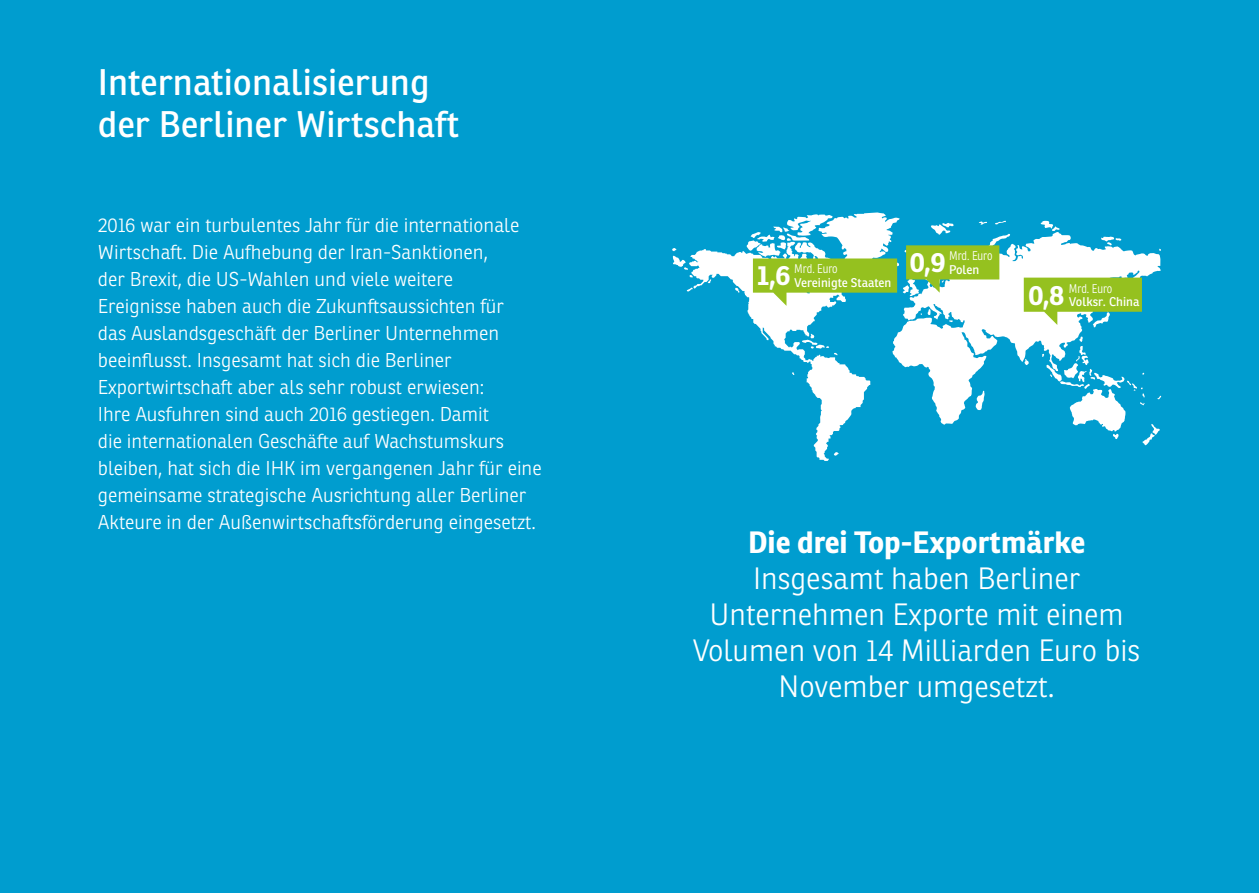
<style>
.page{position:relative;width:1259px;height:893px;background:#fff}
.page>*{position:absolute;margin:0;border:0;box-sizing:border-box;transform-origin:0 0}
.Kapitelheadline_24_2{font:36px/42px "Ronnia";color:#fff}
.Tabellen-Kopfzeile{font:300 30px/36px "Ronnia";color:#fff;text-align:center}
.Tabellen-Kopfzeile-2{font:700 30px "Ronnia";color:#fff}
.Fließ_9_5_14{font:700 27.3px "Ronnia";color:#fff}
.Subline_13_18{font:300 19.5px/27px "Ronnia";color:#fff}
.Fließ_9_5_14-2{font:12.3px "Ronnia";color:#fff}
.Fließ_9_5_14-3{font:300 12.3px "Ronnia Cond";letter-spacing:-.01em;color:#fff}
</style>
<div class="page">
<div style="left:617px;top:0;width:642px;height:893px;background:#009dcf"></div>
<div style="left:0;top:0;width:642px;height:893px;background:#009dcf"></div>
<svg style="left:1010px;top:232px;width:150px;height:132px;fill:#fff"></svg>
<svg style="left:1101px;top:237px;width:20px;height:8px"></svg>
<svg style="left:1024px;top:359px;width:4px;height:6px"></svg>
<svg style="left:1042px;top:337px;width:119px;height:108px"></svg>
<svg style="left:1040px;top:221px;width:20px;height:10px"></svg>
<svg style="left:1023px;top:278px;width:119px;height:49px"></svg>
<svg style="left:672px;top:212px;width:338px;height:249px"></svg>
<p class="Kapitelheadline_24_2" style="left:98px;top:61px;width:363px">Internationalisierung der Berliner Wirtschaft</p>
<p class="Subline_13_18" style="left:98px;top:211px;width:445px">2016 war ein turbulentes Jahr für die internationale Wirtschaft. Die Aufhebung der Iran-Sanktionen,<br>der Brexit, die US-Wahlen und viele weitere<br>Ereignisse haben auch die Zukunftsaussichten für<br>das Auslandsgeschäft der Berliner Unternehmen beeinflusst. Insgesamt hat sich die Berliner Exportwirtschaft aber als sehr robust erwiesen:<br>Ihre Ausfuhren sind auch 2016 gestiegen. Damit<br>die internationalen Geschäfte auf Wachstumskurs bleiben, hat sich die IHK im vergangenen Jahr für eine gemeinsame strategische Ausrichtung aller Berliner Akteure in der Außenwirtschaftsförderung eingesetzt.</p>
<p class="Fließ_9_5_14-3" style="left:794px;top:262px;width:45px">Mrd. Euro</p>
<p class="Fließ_9_5_14" style="left:757px;top:258px;width:35px">1,6</p>
<p class="Fließ_9_5_14-2" style="left:794px;top:275px;width:98px">Vereinigte Staaten</p>
<p class="Fließ_9_5_14" style="left:910px;top:245px;width:37px">0,9</p>
<p class="Fließ_9_5_14-3" style="left:949px;top:248px;width:45px">Mrd. Euro</p>
<p class="Fließ_9_5_14-2" style="left:949px;top:262px;width:32px">Polen</p>
<p class="Fließ_9_5_14" style="left:1028px;top:277px;width:37px">0,8</p>
<p class="Fließ_9_5_14-3" style="left:1069px;top:281px;width:45px">Mrd. Euro</p>
<p class="Fließ_9_5_14-2" style="left:1069px;top:294px;width:72px">Volksr. China</p>
<p class="Tabellen-Kopfzeile-2" style="left:748px;top:524px;width:339px">Die drei Top-Exportmärke</p>
<p class="Tabellen-Kopfzeile" style="left:693px;top:561px;width:449px">Insgesamt haben Berliner<br>Unternehmen Exporte mit einem<br>Volumen von 14 Milliarden Euro bis<br>November umgesetzt.</p>
</div>
